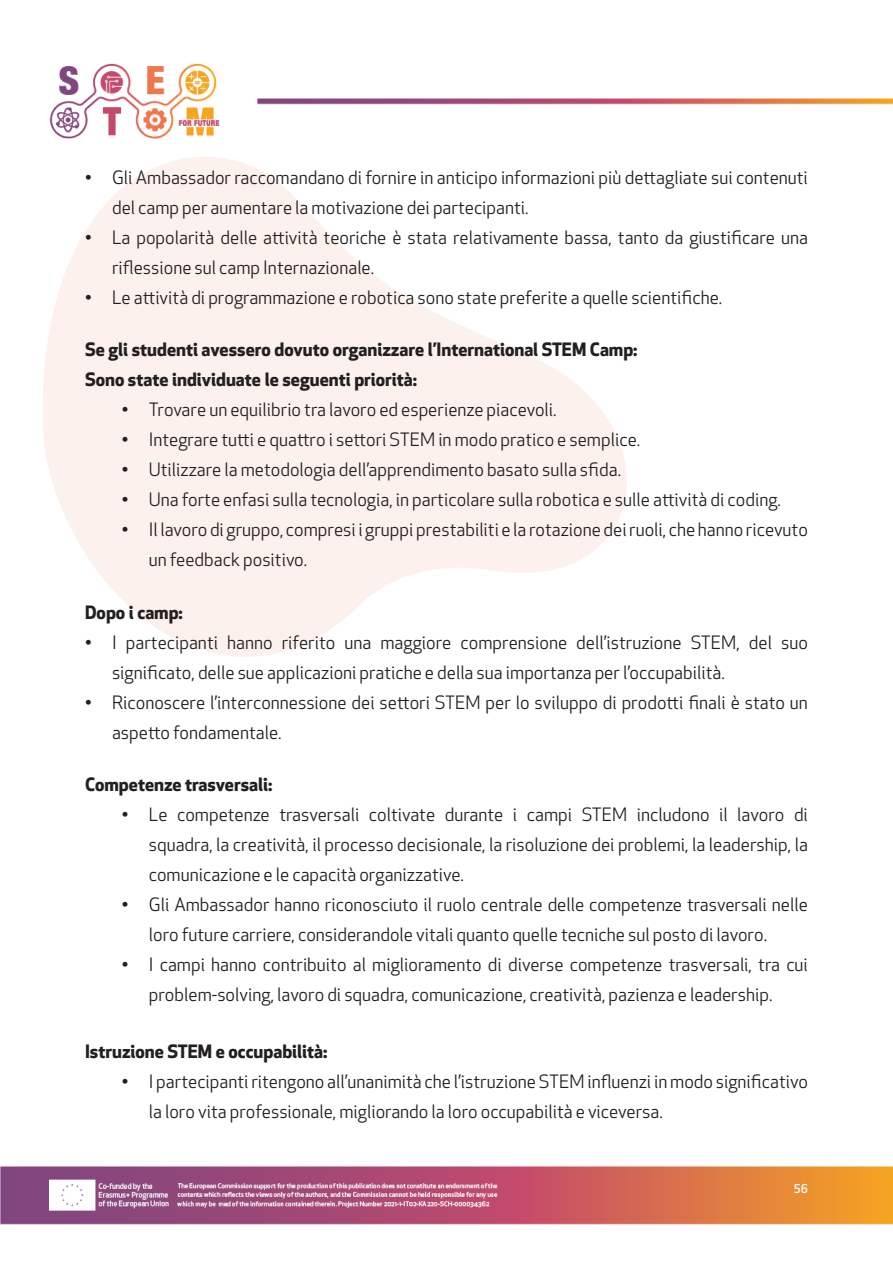
<style>
.page{position:relative;width:893px;height:1263px;background:#fff}
.page>*{position:absolute;margin:0;border:0;box-sizing:border-box;transform-origin:0 0}
.t1{font:18px/30px "Apex New";color:#231f20}
.t2{font:700 18px "Apex New";color:#231f20}
.t3{font:500 12px "Apex New";color:#fff}
</style>
<div class="page">
<img style="left:0;top:63px;width:893px;height:1162px">
<svg style="left:38px;top:110px;width:621px;height:626px"></svg>
<p class="t1" style="left:112px;top:162px;width:697px;text-indent:-27px">• Gli Ambassador raccomandano di fornire in anticipo informazioni più dettagliate sui contenuti del camp per aumentare la motivazione dei partecipanti.</p>
<p class="t1" style="left:112px;top:222px;width:697px;text-indent:-27px">• La popolarità delle attività teoriche è stata relativamente bassa, tanto da giustificare una riflessione sul camp Internazionale.</p>
<p class="t1" style="left:85px;top:282px;width:639px">• Le attività di programmazione e robotica sono state preferite a quelle scientifiche.</p>
<p class="t2" style="left:85px;top:336px;width:554px">Se gli studenti avessero dovuto organizzare l’International STEM Camp:</p>
<p class="t2" style="left:85px;top:366px;width:334px">Sono state individuate le seguenti priorità:</p>
<p class="t1" style="left:122px;top:395px;width:436px">• Trovare un equilibrio tra lavoro ed esperienze piacevoli.</p>
<p class="t1" style="left:122px;top:425px;width:520px">• Integrare tutti e quattro i settori STEM in modo pratico e semplice.</p>
<p class="t1" style="left:122px;top:455px;width:501px">• Utilizzare la metodologia dell’apprendimento basato sulla sfida.</p>
<p class="t1" style="left:122px;top:485px;width:661px">• Una forte enfasi sulla tecnologia, in particolare sulla robotica e sulle attività di coding.</p>
<p class="t1" style="left:149px;top:515px;width:661px;text-indent:-27px">• Il lavoro di gruppo, compresi i gruppi prestabiliti e la rotazione dei ruoli, che hanno ricevuto un feedback positivo.</p>
<p class="t2" style="left:85px;top:599px;width:99px">Dopo i camp:</p>
<p class="t1" style="left:112px;top:627px;width:697px;text-indent:-27px">• I partecipanti hanno riferito una maggiore comprensione dell’istruzione STEM, del suo significato, delle sue applicazioni pratiche e della sua importanza per l’occupabilità.</p>
<p class="t1" style="left:112px;top:687px;width:697px;text-indent:-27px">• Riconoscere l’interconnessione dei settori STEM per lo sviluppo di prodotti finali è stato un aspetto fondamentale.</p>
<p class="t2" style="left:85px;top:771px;width:189px">Competenze trasversali:</p>
<p class="t1" style="left:149px;top:800px;width:661px;text-align:justify;text-indent:-27px">• Le competenze trasversali coltivate durante i campi STEM includono il lavoro di squadra, la creatività, il processo decisionale, la risoluzione dei problemi, la leadership, la comunicazione e le capacità organizzative.</p>
<p class="t1" style="left:149px;top:890px;width:661px;text-indent:-27px">• Gli Ambassador hanno riconosciuto il ruolo centrale delle competenze trasversali nelle loro future carriere, considerandole vitali quanto quelle tecniche sul posto di lavoro.</p>
<p class="t1" style="left:122px;top:950px;width:688px;text-align:center">• I campi hanno contribuito al miglioramento di diverse competenze trasversali, tra cui problem-solving, lavoro di squadra, comunicazione, creatività, pazienza e leadership.</p>
<p class="t2" style="left:85px;top:1038px;width:244px">Istruzione STEM e occupabilità:</p>
<p class="t1" style="left:149px;top:1067px;width:661px;text-indent:-27px">• I partecipanti ritengono all’unanimità che l’istruzione STEM influenzi in modo significativo la loro vita professionale, migliorando la loro occupabilità e viceversa.</p>
<p class="t3" style="left:794px;top:1181px;width:16px">56</p>
</div>
